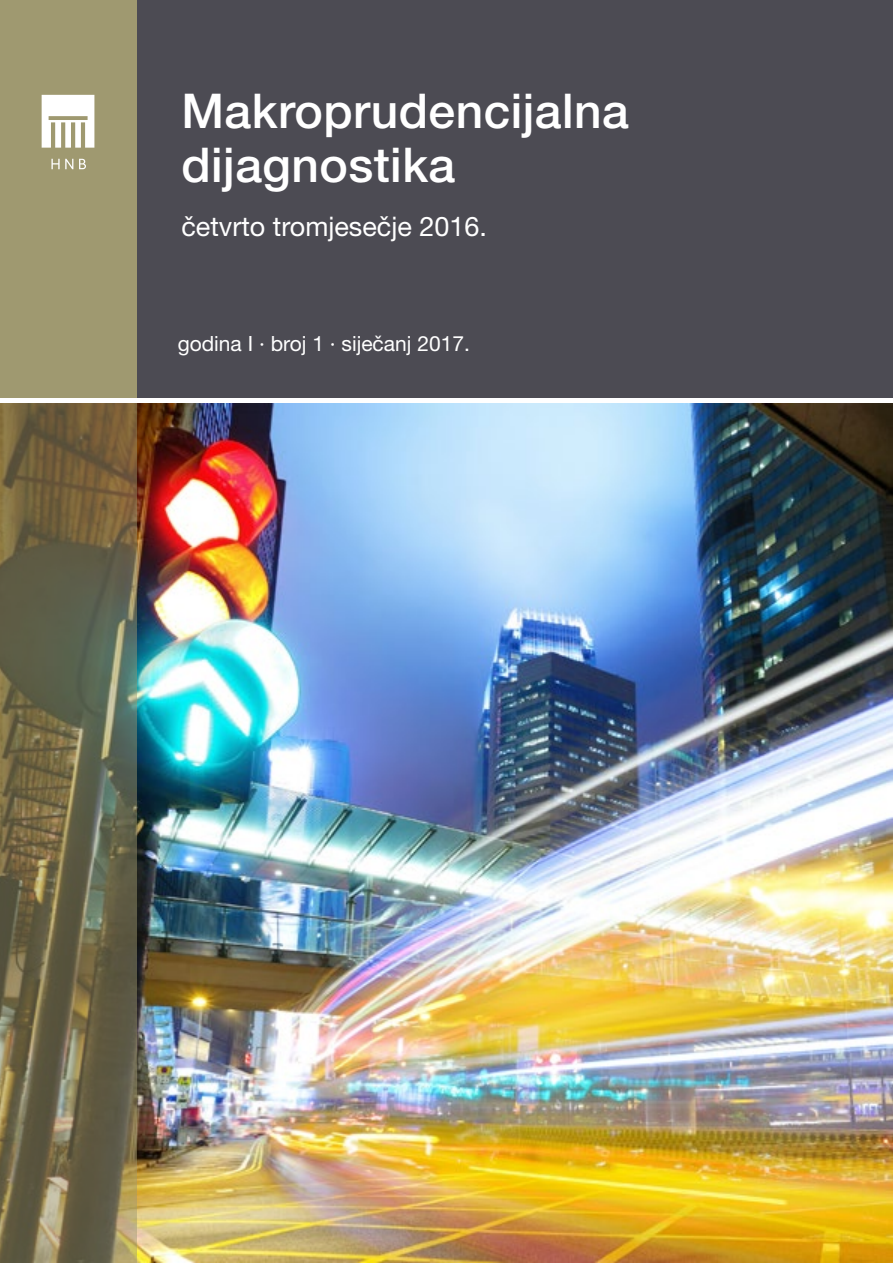
<style>
.page{position:relative;width:893px;height:1263px;background:#fff}
.page>*{position:absolute;margin:0;border:0;box-sizing:border-box;transform-origin:0 0}
.t1{font:500 48px/54px "Helvetica Neue LT Pro";letter-spacing:.01em;color:#fff}
.t2{font:27px "Helvetica Neue LT Pro";color:#fff}
.t3{font:21px "Helvetica Neue LT Pro";color:#fff}
</style>
<div class="page">
<img style="left:136px;top:404px;width:757px;height:858px">
<div style="left:0;top:0;width:893px;height:398px;background:#4c4b53"></div>
<div style="left:0;top:0;width:136px;height:398px;background:#9f9970"></div>
<svg style="left:51px;top:159px;width:22px;height:10px"></svg>
<svg style="left:79px;top:159px;width:7px;height:10px"></svg>
<svg style="left:42px;top:95px;width:52px;height:53px"></svg>
<svg style="left:0;top:404px;width:136px;height:859px;background:#6d6649"></svg>
<p class="t1" style="left:181px;top:84px;width:449px">Makroprudencijalna dijagnostika</p>
<p class="t2" style="left:181px;top:210px;width:307px">četvrto tromjesečje 2016.</p>
<p class="t3" style="left:178px;top:331px;width:294px">godina I · broj 1 · siječanj 2017.</p>
</div>
